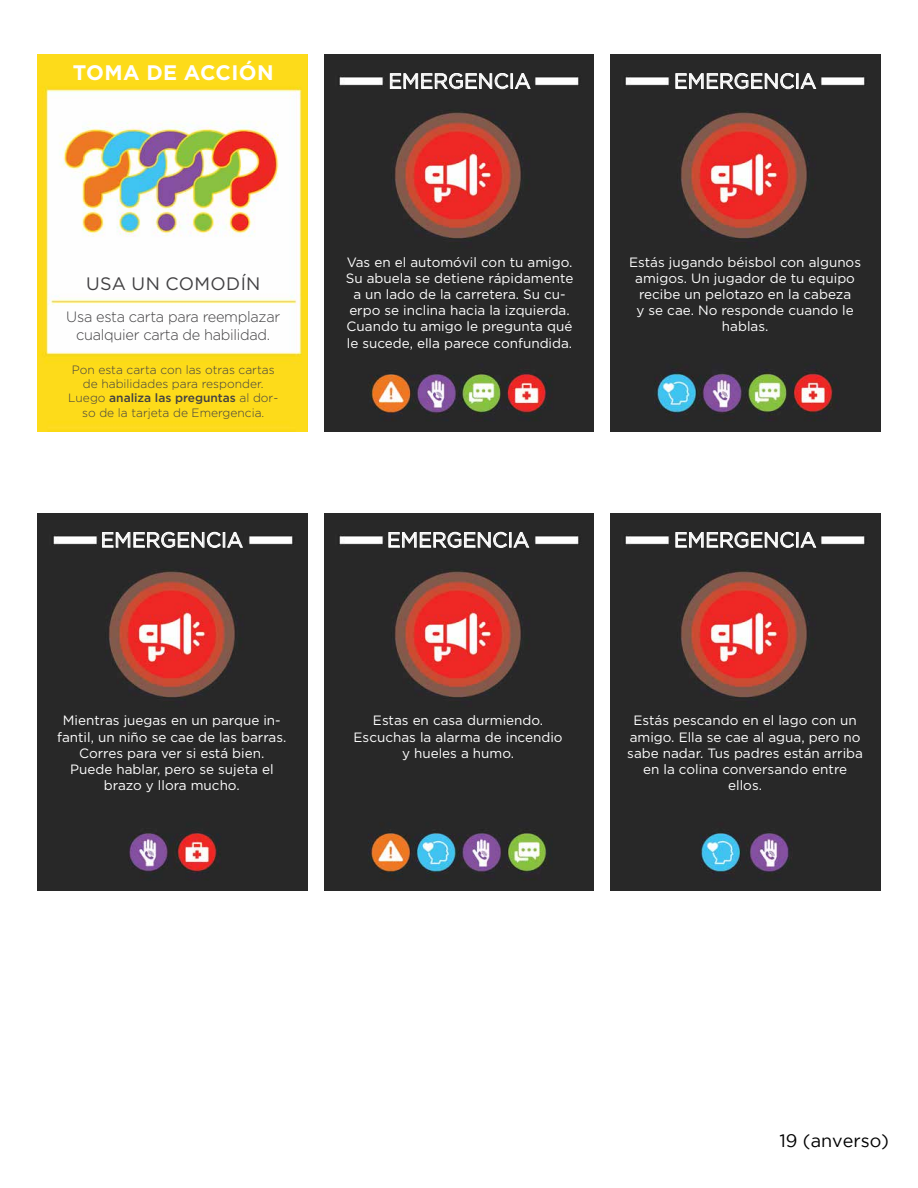
<style>
.page{position:relative;width:918px;height:1188px;background:#fff}
.page>*{position:absolute;margin:0;border:0;box-sizing:border-box;transform-origin:0 0}
.t1{font:21px "Gotham Pro";color:#fff}
.t2{font:700 21px "Gotham Pro";letter-spacing:.02em;color:#fff}
.t3{font:18px "Gotham Pro";letter-spacing:.02em;color:#414042}
.t4{font:18px "Gotham";color:#000}
.t5{font:300 15px/18px "Gotham Pro";letter-spacing:-.02em;color:#414042;text-align:center}
.t6{font:13.5px/16.2px "Gotham Pro";color:#fff;text-align:center}
.t7{font:300 12px/14.4px "Gotham Pro";color:#414042;text-align:center}
.s1{font-weight:500}
</style>
<div class="page">
<img style="left:38px;top:54px;width:270px;height:378px">
<img style="left:324px;top:54px;width:270px;height:378px">
<svg style="left:390px;top:73px;width:141px;height:16px;background:#737373"></svg>
<img style="left:610px;top:54px;width:270px;height:378px">
<svg style="left:675px;top:73px;width:142px;height:16px;background:#737373"></svg>
<img style="left:38px;top:513px;width:270px;height:378px">
<svg style="left:102px;top:532px;width:141px;height:16px;background:#737373"></svg>
<img style="left:324px;top:513px;width:270px;height:378px">
<svg style="left:388px;top:532px;width:142px;height:16px;background:#737373"></svg>
<img style="left:610px;top:513px;width:270px;height:378px">
<svg style="left:675px;top:532px;width:142px;height:16px;background:#737373"></svg>
<p class="t2" style="left:73px;top:60px;width:203px">TOMA DE ACCIÓN</p>
<p class="t1" style="left:388px;top:69px;width:144px">EMERGENCIA</p>
<p class="t1" style="left:674px;top:69px;width:144px">EMERGENCIA</p>
<p class="t3" style="left:86px;top:274px;width:176px">USA UN COMODÍN</p>
<p class="t5" style="left:66px;top:308px;width:215px">Usa esta carta para reemplazar cualquier carta de habilidad.</p>
<p class="t7" style="left:68px;top:362px;width:212px">Pon esta carta con las otras cartas de habilidades para responder.<br>Luego <span class="s1">analiza las preguntas</span> al dor&shy;so de la tarjeta de Emergencia.</p>
<p class="t1" style="left:101px;top:528px;width:144px">EMERGENCIA</p>
<p class="t6" style="left:346px;top:254px;width:229px">Vas en el automóvil con tu amigo.<br>Su abuela se detiene rápidamente a un lado de la carretera. Su cu&shy;erpo se inclina hacia la izquierda.<br>Cuando tu amigo le pregunta qué le sucede, ella parece confundida.</p>
<p class="t6" style="left:629px;top:254px;width:233px">Estás jugando béisbol con algunos amigos. Un jugador de tu equipo recibe un pelotazo en la cabeza<br>y se cae. No responde cuando le hablas.</p>
<p class="t1" style="left:387px;top:528px;width:144px">EMERGENCIA</p>
<p class="t1" style="left:674px;top:528px;width:144px">EMERGENCIA</p>
<p class="t6" style="left:57px;top:713px;width:231px">Mientras juegas en un parque in&shy;fantil, un niño se cae de las barras.<br>Corres para ver si está bien.<br>Puede hablar, pero se sujeta el brazo y llora mucho.</p>
<p class="t6" style="left:354px;top:713px;width:211px">Estas en casa durmiendo.<br>Escuchas la alarma de incendio y hueles a humo.</p>
<p class="t6" style="left:627px;top:713px;width:237px">Estás pescando en el lago con un amigo. Ella se cae al agua, pero no sabe nadar. Tus padres están arriba en la colina conversando entre ellos.</p>
<p class="t4" style="left:779px;top:1131px;width:111px">19 (anverso)</p>
</div>
